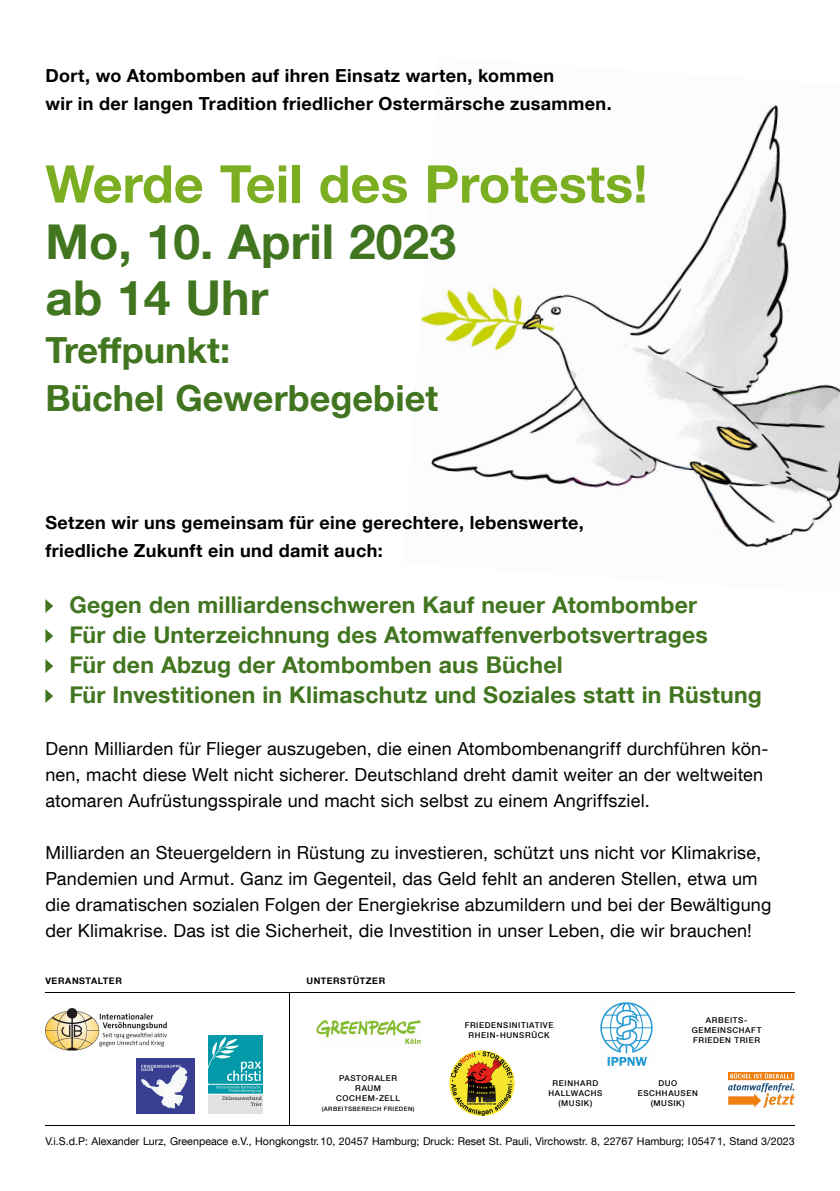
<style>
.page{position:relative;width:840px;height:1191px;background:#fff}
.page>*{position:absolute;margin:0;border:0;box-sizing:border-box;transform-origin:0 0}
.t1{font:700 52px "Helvetica Neue LT Com";color:#7baf21}
.t2{font:700 48px/56px "Helvetica Neue LT Com";color:#41751f}
.t3{font:700 36px/48px "Helvetica Neue LT Com";color:#41751f}
.t4{font:700 23px/30px "Helvetica Neue LT Com";letter-spacing:.01em;color:#41751f}
.t5{font:18px/26px "Helvetica Neue LT Com";letter-spacing:.01em;color:#000}
.t6{font:700 18px/28px "Helvetica Neue LT Com";letter-spacing:.02em;color:#000}
.t7{font:10.6px "Helvetica Neue LT Com";color:#000}
.t8{font:700 9px "Helvetica Neue LT Com";letter-spacing:.06em;color:#000}
.t9{font:500 8px/10px "Helvetica Neue LT Com";letter-spacing:.075em;color:#000;text-align:center}
.t10{font:500 6px "Helvetica Neue LT Com";letter-spacing:.075em;color:#000}
</style>
<div class="page">
<img style="left:420px;top:105px;width:357px;height:268px">
<img style="left:777px;top:105px;width:62px;height:431px">
<img style="left:431px;top:373px;width:360px;height:175px">
<hr style="left:45px;top:1125px;width:749px;height:1px;background:#000">
<hr style="left:45px;top:992px;width:749px;height:1px;background:#000">
<hr style="left:289px;top:992px;width:1px;height:133px;background:#000">
<img style="left:136px;top:1058px;width:59px;height:55px">
<img style="left:208px;top:1035px;width:54px;height:78px">
<img style="left:316px;top:1020px;width:104px;height:25px">
<img style="left:449px;top:1050px;width:65px;height:66px;border-radius:33px">
<img style="left:600px;top:1002px;width:53px;height:63px">
<img style="left:45px;top:1008px;width:122px;height:42px">
<svg style="left:45px;top:599px;width:8px;height:14px"></svg>
<svg style="left:45px;top:629px;width:8px;height:14px"></svg>
<svg style="left:45px;top:659px;width:8px;height:14px"></svg>
<svg style="left:45px;top:689px;width:8px;height:14px"></svg>
<img style="left:728px;top:1072px;width:66px;height:35px">
<p class="t6" style="left:45px;top:61px;width:567px">Dort, wo Atombomben auf ihren Einsatz warten, kommen<br>wir in der langen Tradition friedlicher Ostermärsche zusammen.</p>
<h1 class="t1" style="left:45px;top:151px;width:603px">Werde Teil des Protests!</h1>
<h2 class="t2" style="left:45px;top:212px;width:412px">Mo, 10. April 2023 ab 14 Uhr</h2>
<h3 class="t3" style="left:45px;top:325px;width:394px">Treffpunkt:<br>Büchel Gewerbegebiet</h3>
<p class="t6" style="left:45px;top:508px;width:539px">Setzen wir uns gemeinsam für eine gerechtere, lebenswerte, friedliche Zukunft ein und damit auch:</p>
<p class="t4" style="left:69px;top:589px;width:693px">Gegen den milliardenschweren Kauf neuer Atombomber<br>Für die Unterzeichnung des Atomwaffenverbotsvertrages<br>Für den Abzug der Atombomben aus Büchel<br>Für Investitionen in Klimaschutz und Soziales statt in Rüstung</p>
<p class="t5" style="left:45px;top:735px;width:724px">Denn Milliarden für Flieger auszugeben, die einen Atombombenangriff durch führen kön&shy;nen, macht diese Welt nicht sicherer. Deutschland dreht damit weiter an der weltweiten atomaren Aufrüstungsspirale und macht sich selbst zu einem Angriffsziel.</p>
<p class="t5" style="left:45px;top:839px;width:727px">Milliarden an Steuergeldern in Rüstung zu investieren, schützt uns nicht vor Klimakrise, Pandemien und Armut. Ganz im Gegenteil, das Geld fehlt an anderen Stellen, etwa um die dramatischen sozialen Folgen der Energiekrise abzumildern und bei der Bewältigung der Klimakrise. Das ist die Sicherheit, die Investition in unser Leben, die wir brauchen!</p>
<p class="t8" style="left:45px;top:974px;width:78px">VERANSTALTER</p>
<p class="t8" style="left:306px;top:974px;width:80px">UNTERSTÜTZER</p>
<p class="t9" style="left:336px;top:1073px;width:65px">PASTORALER<br>RAUM<br>COCHEM-ZELL</p>
<p class="t10" style="left:321px;top:1105px;width:94px">(ARBEITSBEREICH FRIEDEN)</p>
<p class="t9" style="left:464px;top:1020px;width:90px">FRIEDENSINITIATIVE<br>RHEIN-HUNSRÜCK</p>
<p class="t9" style="left:691px;top:1015px;width:71px">ARBEITS-<br>GEMEINSCHAFT<br>FRIEDEN TRIER</p>
<p class="t9" style="left:548px;top:1078px;width:55px">REINHARD<br>HALLWACHS (MUSIK)</p>
<p class="t9" style="left:637px;top:1078px;width:61px">DUO<br>ESCHHAUSEN (MUSIK)</p>
<p class="t7" style="left:45px;top:1135px;width:750px">V.i.S.d.P: Alexander Lurz, Greenpeace e.V., Hongkongstr. 10, 20457 Hamburg; Druck: Reset St. Pauli, Virchowstr. 8, 22767 Hamburg; I 0547 1, Stand 3/2023</p>
</div>
